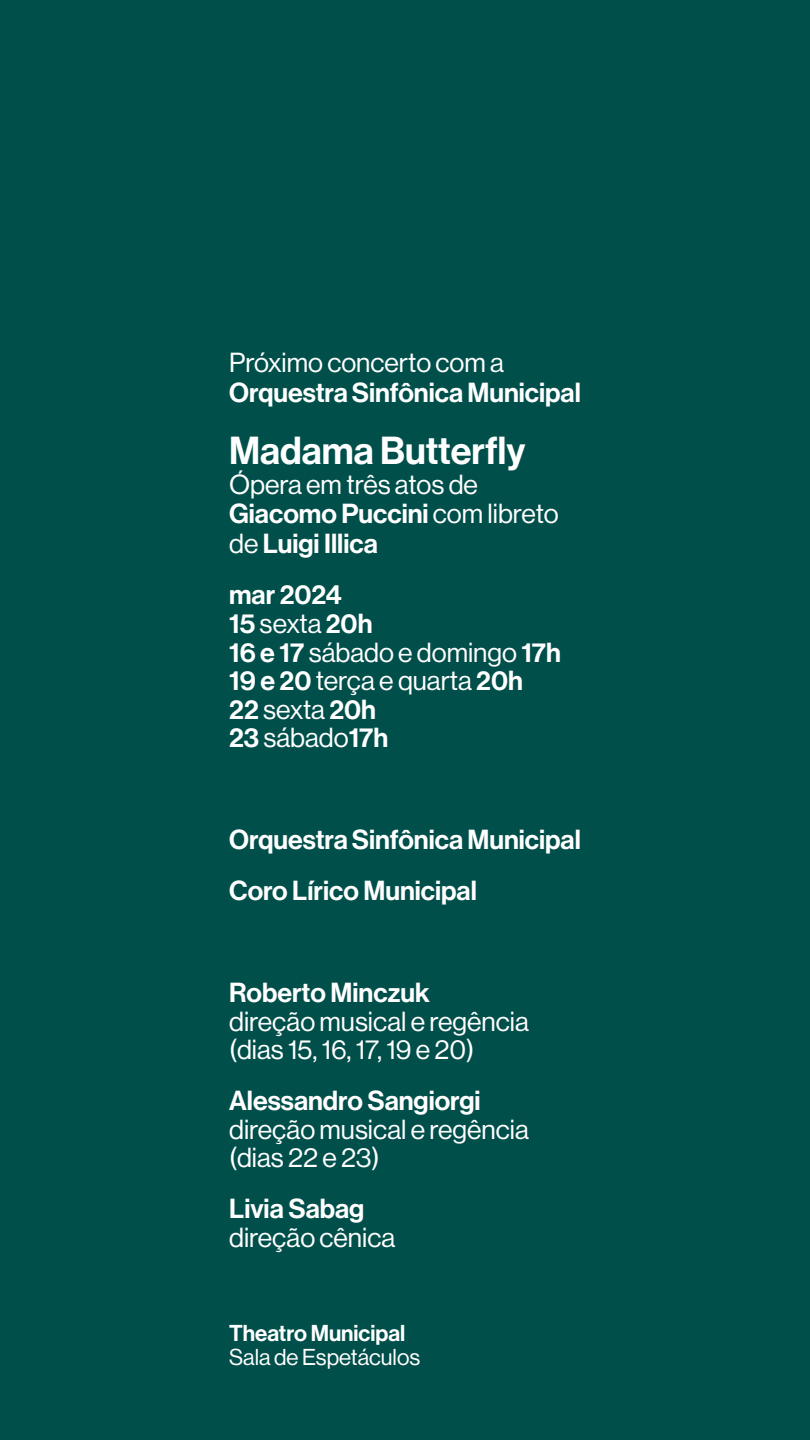
<style>
.page{position:relative;width:810px;height:1440px;background:#004f4a}
.page>*{position:absolute;margin:0;border:0;box-sizing:border-box;transform-origin:0 0}
.t1{font:38.25px "N Haas Grotesk DS Pro 65 Md";color:#fff}
.t2{font:27px/30px "N Haas Grotesk DS Pro 65 Md";color:#fff}
.t3{font:27px/28.5px "N Haas Grotesk DS Pro 55 Rg";color:#fff}
.t4{font:22.5px "N Haas Grotesk DS Pro 55 Rg";color:#fff}
.t5{font:22.5px "N Haas Grotesk DS Pro 65 Md";color:#fff}
.s1{font-family:"N Haas Grotesk DS Pro 55 Rg"}
.s2{font-family:"N Haas Grotesk DS Pro 65 Md"}
</style>
<div class="page">
<p class="t3" style="left:229px;top:348px;width:276px">Próximo concerto com a</p>
<p class="t2" style="left:229px;top:378px;width:353px">Orquestra Sinfônica Municipal</p>
<h1 class="t1" style="left:229px;top:428px;width:298px">Madama Butterfly</h1>
<p class="t3" style="left:229px;top:470px;width:250px">Ópera em três atos de</p>
<p class="t2" style="left:229px;top:499px;width:331px">Giacomo Puccini <span class="s1">com libreto de</span> Luigi Illica</p>
<p class="t2" style="left:229px;top:581px;width:145px;line-height:28.5px">mar 2024<br>15 <span class="s1">sexta</span> 20h</p>
<p class="t3" style="left:229px;top:638px;width:333px"><span class="s2">16 e 17</span> sábado e domingo <span class="s2">17h<br>19 e 20</span> terça e quarta <span class="s2">20h</span></p>
<p class="t2" style="left:229px;top:695px;width:148px">22 <span class="s1">sexta</span> 20h</p>
<p class="t3" style="left:229px;top:724px;width:161px"><span class="s2">23</span> sábado<span class="s2">17h</span></p>
<p class="t2" style="left:229px;top:815px;width:353px;line-height:51px">Orquestra Sinfônica Municipal<br>Coro Lírico Municipal</p>
<p class="t2" style="left:229px;top:978px;width:202px">Roberto Minczuk</p>
<p class="t3" style="left:229px;top:1007px;width:301px">direção musical e regência (dias 15, 16, 17, 19 e 20)</p>
<p class="t2" style="left:229px;top:1086px;width:253px">Alessandro Sangiorgi</p>
<p class="t3" style="left:229px;top:1115px;width:301px">direção musical e regência (dias 22 e 23)</p>
<p class="t2" style="left:229px;top:1194px;width:137px">Livia Sabag</p>
<p class="t3" style="left:229px;top:1223px;width:168px">direção cênica</p>
<p class="t5" style="left:229px;top:1320px;width:178px">Theatro Municipal</p>
<p class="t4" style="left:229px;top:1344px;width:193px">Sala de Espetáculos</p>
</div>
